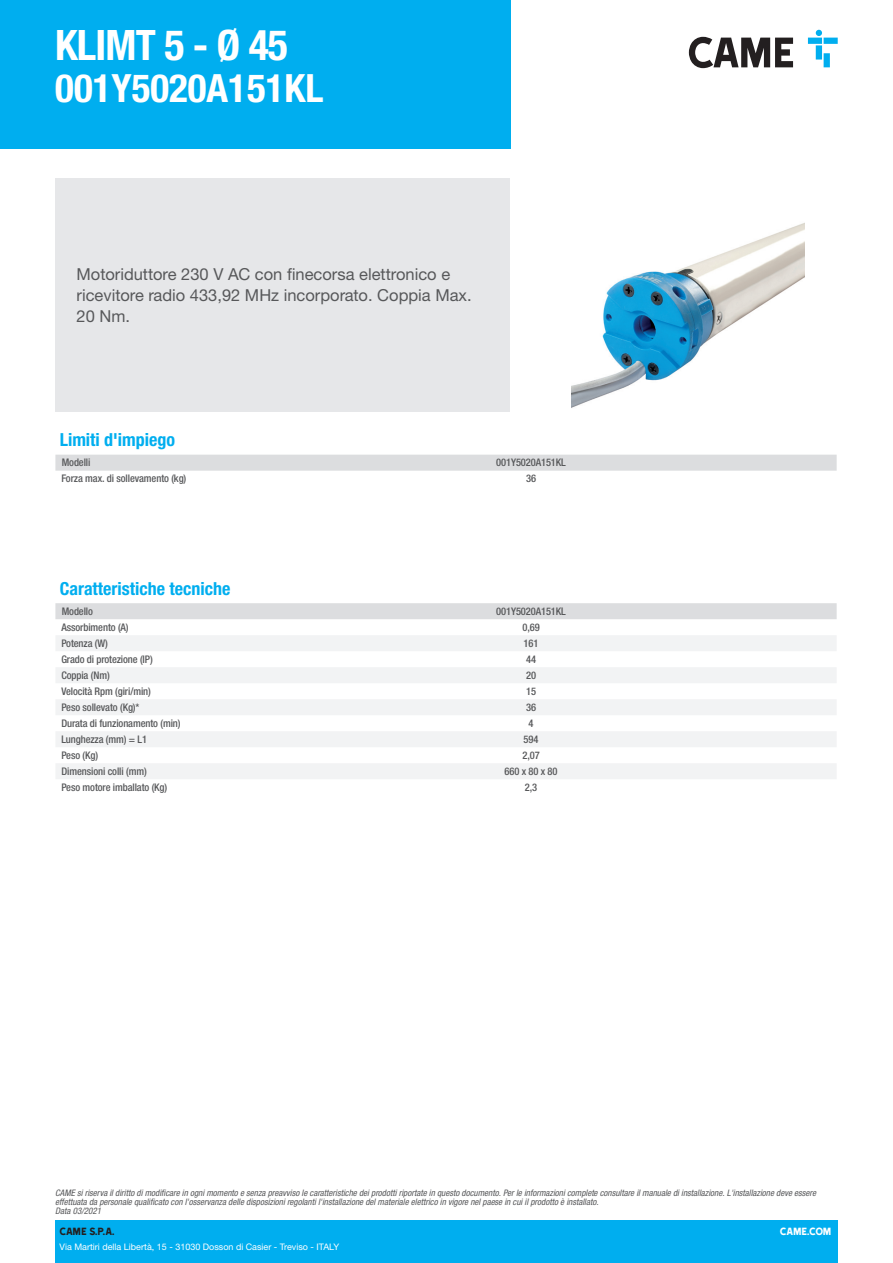
<style>
.page{position:relative;width:893px;height:1263px;background:#fff}
.page>*{position:absolute;margin:0;border:0;box-sizing:border-box;transform-origin:0 0}
.Name{font:700 condensed 42px "Helvetica Neue LTW1 G";letter-spacing:-.02em;color:#fff}
.t1{font:700 condensed 39px "Helvetica Neue LTW1 G";color:#fff}
.t2{font:700 condensed 18px "Helvetica Neue LTW1 G";color:#00aeef}
.Description{font:16.5px/21px "Helvetica Neue LTW1 G";color:#57585a}
.t3{font:12px "Came Type";color:#231f20}
.t4{font:12px "Came Type";letter-spacing:-.025em;color:#fff}
.Feature{font:500 condensed 10.5px "Helvetica Neue LTW1 G";letter-spacing:-.01em;color:#57585a}
.Data{font:500 condensed 10.5px "Helvetica Neue LTW1 G";letter-spacing:-.01em;color:#57585a}
.t5{font:italic condensed 9px/9px "Helvetica Neue LTW1 G";color:#57585a}
.t6{font:9px "Helvetica Neue LTW1 G";color:#fff}
</style>
<div class="page">
<div style="left:55px;top:1220px;width:783px;height:43px;background:#00aeef"></div>
<div style="left:0;top:0;width:510px;height:149px;background:#00aeef"></div>
<svg style="left:689px;top:37px;width:104px;height:31px"></svg>
<svg style="left:808px;top:30px;width:30px;height:37px"></svg>
<div style="left:55px;top:178px;width:455px;height:233px;background:#e6e7e9"></div>
<img style="left:572px;top:223px;width:232px;height:185px">
<div style="left:55px;top:455px;width:782px;height:16px;background:#dcdddf"></div>
<div style="left:55px;top:603px;width:782px;height:16px;background:#dcdddf"></div>
<svg style="left:56px;top:635px;width:780px;height:144px;fill:#f2f3f4"></svg>
<p class="Name" style="left:55px;top:20px;width:234px">KLIMT 5 - Ø 45</p>
<p class="t1" style="left:55px;top:65px;width:270px">001Y5020A151KL</p>
<p class="Description" style="left:77px;top:263px;width:397px">Motoriduttore 230 V AC con finecorsa elettronico e ricevitore radio 433,92 MHz incorporato. Coppia Max.<br>20 Nm.</p>
<p class="t2" style="left:60px;top:429px;width:117px">Limiti d'impiego</p>
<p class="Feature" style="left:62px;top:456px;width:30px">Modelli</p>
<p class="Feature" style="left:496px;top:456px;width:71px">001Y5020A151KL</p>
<p class="Feature" style="left:61px;top:472px;width:126px">Forza max. di sollevamento (kg)</p>
<p class="Data" style="left:526px;top:472px;width:11px">36</p>
<p class="t2" style="left:60px;top:577px;width:172px">Caratteristiche tecniche</p>
<p class="Feature" style="left:62px;top:605px;width:33px">Modello</p>
<p class="Feature" style="left:496px;top:605px;width:71px">001Y5020A151KL</p>
<p class="Feature" style="left:61px;top:621px;width:69px">Assorbimento (A)</p>
<p class="Data" style="left:522px;top:621px;width:19px">0,69</p>
<p class="Feature" style="left:61px;top:637px;width:48px">Potenza (W)</p>
<p class="Data" style="left:524px;top:637px;width:16px">161</p>
<p class="Feature" style="left:61px;top:653px;width:93px">Grado di protezione (IP)</p>
<p class="Data" style="left:526px;top:653px;width:11px">44</p>
<p class="Feature" style="left:61px;top:669px;width:50px">Coppia (Nm)</p>
<p class="Data" style="left:526px;top:669px;width:11px">20</p>
<p class="Feature" style="left:61px;top:685px;width:91px">Velocità Rpm (giri/min)</p>
<p class="Data" style="left:526px;top:685px;width:11px">15</p>
<p class="Feature" style="left:61px;top:701px;width:80px">Peso sollevato (Kg)*</p>
<p class="Data" style="left:526px;top:701px;width:11px">36</p>
<p class="Feature" style="left:61px;top:717px;width:121px">Durata di funzionamento (min)</p>
<p class="Data" style="left:529px;top:717px;width:7px">4</p>
<p class="Feature" style="left:61px;top:733px;width:87px">Lunghezza (mm) = L1</p>
<p class="Data" style="left:524px;top:733px;width:16px">594</p>
<p class="Feature" style="left:61px;top:749px;width:38px">Peso (Kg)</p>
<p class="Data" style="left:522px;top:749px;width:19px">2,07</p>
<p class="Feature" style="left:61px;top:765px;width:87px">Dimensioni colli (mm)</p>
<p class="Data" style="left:505px;top:765px;width:55px">660 x 80 x 80</p>
<p class="Feature" style="left:61px;top:781px;width:107px">Peso motore imballato (Kg)</p>
<p class="Data" style="left:525px;top:781px;width:14px">2,3</p>
<p class="t5" style="left:55px;top:1189px;width:762px">CAME si riserva il diritto di modificare in ogni momento e senza preavviso le caratteristiche dei prodotti riportate in questo documento. Per le informazioni complete consultare il manuale di installazione. L'installazione deve essere effettuata da personale qualificato con l'osservanza delle disposizioni regolanti l'installazione del materiale elettrico in vigore nel paese in cui il prodotto è installato.<br>Data 03/2021</p>
<h3 class="t3" style="left:60px;top:1225px;width:57px">CAME S.P.A.</h3>
<p class="t6" style="left:60px;top:1241px;width:281px">Via Martiri della Libertà, 15 - 31030 Dosson di Casier - Treviso - ITALY</p>
<h3 class="t4" style="left:780px;top:1225px;width:53px">CAME.COM</h3>
</div>
